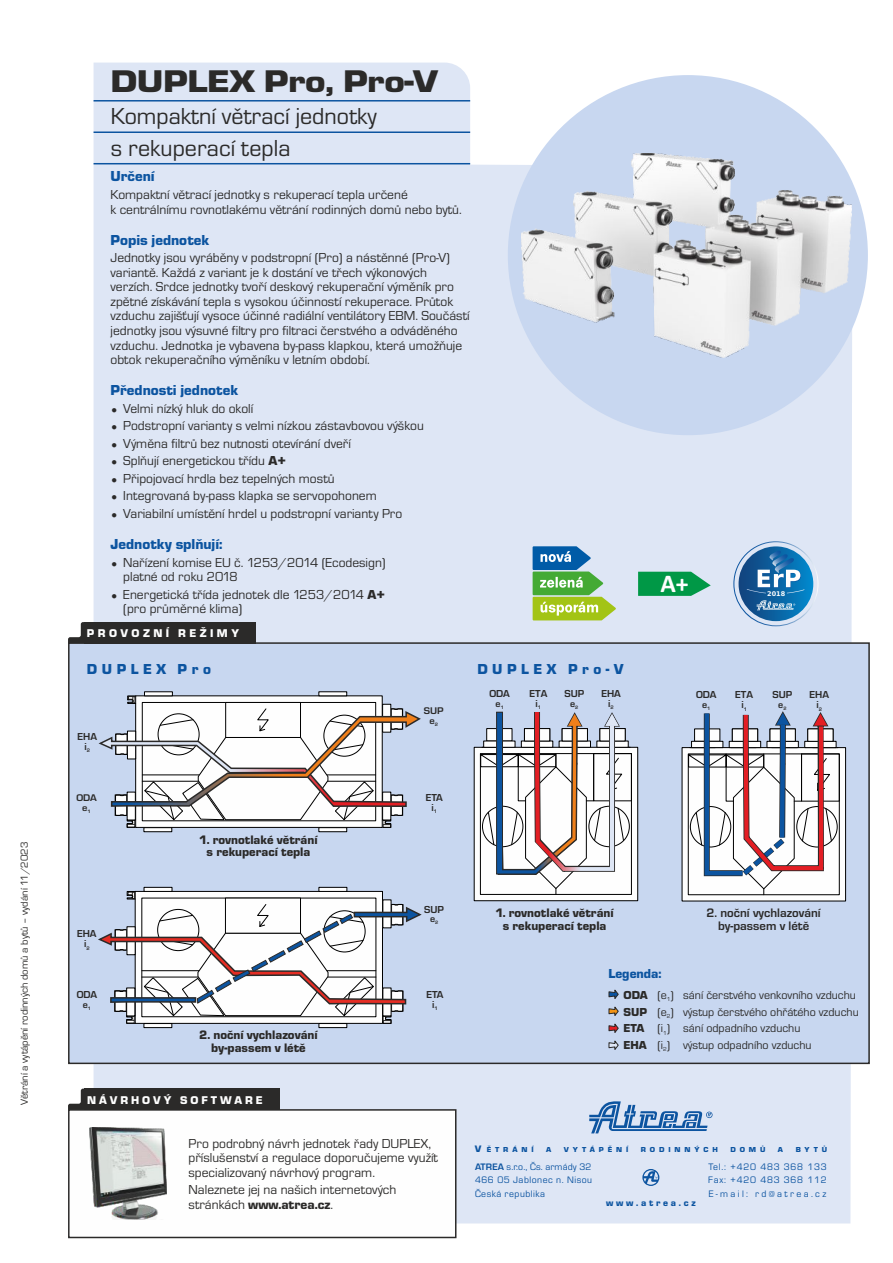
<style>
.page{position:relative;width:893px;height:1263px;background:#fff}
.page>*{position:absolute;margin:0;border:0;box-sizing:border-box;transform-origin:0 0}
.t1{font:32.55px "Eurostile TEE Blac";letter-spacing:-.015em;color:#2b2a29;scale:1.19 1}
.t2{font:700 25.5px "Calibri";color:#fefefe}
.t3{font:24px/31px "Eurostile TEE";color:#2b2a29}
.t4{font:15px "Eurostile TEE Blac";color:#0c54a0}
.t5{font:15px "Eurostile TEE Blac";letter-spacing:.3em;color:#0c54a0}
.t6{font:13.5px/14.5px "Eurostile TEE";color:#2b2a29}
.t7{font:13.5px "Eurostile TEE Blac";color:#2b2a29}
.t8{font:13.5px "Eurostile TEE Blac";color:#0c54a0}
.t9{font:12.75px/12.6px "Eurostile TEE Blac";color:#2b2a29;text-align:center}
.t10{font:700 12.75px/12.5px "Eurostile TEE";color:#2b2a29;text-align:center}
.t11{font:12px/16.5px "Eurostile TEE";color:#2b2a29}
.t12{font:11.7px "Eurostile TEE Blac";letter-spacing:.265em;color:#fefefe}
.t13{font:11.7px "Eurostile TEE Blac";letter-spacing:.3em;color:#fefefe}
.t14{font:700 10.5px/10.2px "Eurostile TEE";color:#2b2a29;text-align:center}
.t15{font:10.5px "Eurostile TEE";color:#2b2a29}
.t16{font:700 10.05px "Eurostile TEE";color:#2b2a29}
.t17{font:700 10.05px/9.8px "Eurostile TEE";color:#2b2a29;text-align:center;scale:1.05 1}
.t18{font:9.75px/13.8px "Eurostile TEE";letter-spacing:.05em;color:#0c54a0;text-align:justify}
.t19{font:9.75px "Eurostile TEE Blac";letter-spacing:.285em;color:#0c54a0}
.t20{font:7.5px "Eurostile TEE Blac";letter-spacing:.5em;color:#0c54a0;scale:1.04 1}
.t21{font:700 6.45px "DejaVu Sans";color:#fefefe}
.s1{font-size:12px}
.s2{font-family:"Eurostile TEE Blac"}
.s3{font-family:"Eurostile TEE"}
.s4{font-size:9.75px}
.s5{font-weight:700}
</style>
<div class="page">
<div style="left:94px;top:63px;width:758px;height:1160px;background:#dee6f5"></div>
<div style="left:508px;top:75px;width:360px;height:360px;background:#c8d7f0;border-radius:50%"></div>
<img style="left:521px;top:154px;width:331px;height:203px">
<hr style="left:94px;top:163px;width:376px;height:1px;background:#0c54a0">
<hr style="left:94px;top:131px;width:376px;height:2px;background:#0c54a0">
<hr style="left:94px;top:100px;width:376px;height:2px;background:#0c54a0">
<svg style="left:589px;top:1101px;width:123px;height:32px;background:#93b2d6"></svg>
<svg style="left:642px;top:1169px;width:17px;height:17px"></svg>
<svg style="left:638px;top:572px;width:73px;height:24px;background:#1fa35e"></svg>
<svg style="left:733px;top:541px;width:85px;height:85px;background:#6d9fc8"></svg>
<svg style="left:68px;top:1108px;width:389px;height:131px"></svg>
<svg style="left:68px;top:1089px;width:16px;height:21px"></svg>
<div style="left:84px;top:1089px;width:196px;height:21px;background:#2b2a29"></div>
<div style="left:68px;top:641px;width:802px;height:424px;background:#c8d7f0"></div>
<svg style="left:68px;top:622px;width:16px;height:21px"></svg>
<div style="left:84px;top:622px;width:172px;height:21px;background:#2b2a29"></div>
<svg style="left:608px;top:988px;width:11px;height:63px"></svg>
<img style="left:90px;top:1127px;width:76px;height:93px">
<img style="left:96px;top:1214px;width:70px;height:6px">
<svg style="left:533px;top:546px;width:83px;height:74px;background:#8cbb89"></svg>
<svg style="left:474px;top:712px;width:164px;height:189px"></svg>
<svg style="left:681px;top:707px;width:165px;height:194px"></svg>
<svg style="left:319px;top:691px;width:28px;height:4px"></svg>
<svg style="left:144px;top:691px;width:29px;height:4px"></svg>
<svg style="left:97px;top:695px;width:325px;height:133px"></svg>
<svg style="left:319px;top:887px;width:28px;height:4px"></svg>
<svg style="left:144px;top:887px;width:28px;height:4px"></svg>
<svg style="left:96px;top:891px;width:327px;height:133px"></svg>
<svg style="left:318px;top:827px;width:29px;height:5px"></svg>
<svg style="left:144px;top:827px;width:28px;height:5px"></svg>
<svg style="left:319px;top:1023px;width:28px;height:5px"></svg>
<svg style="left:144px;top:1023px;width:28px;height:5px"></svg>
<p class="t15" style="left:21px;top:1105px;width:265px;rotate:-90deg">Větrání a vytápění rodinných domů a bytů – vydání 11/2023</p>
<h1 class="t1" style="left:111px;top:71px;width:277px">DUPLEX Pro, Pro-V</h1>
<h3 class="t3" style="left:111px;top:103px;width:268px">Kompaktní větrací jednotky s rekuperací tepla</h3>
<p class="t4" style="left:111px;top:171px;width:46px">Určení</p>
<p class="t6" style="left:111px;top:189px;width:353px">Kompaktní větrací jednotky s rekuperací tepla určené<br>k centrálnímu rovnotlakému větrání rodinných domů nebo bytů.</p>
<p class="t4" style="left:111px;top:234px;width:100px">Popis jednotek</p>
<p class="t6" style="left:111px;top:252px;width:361px">Jednotky jsou vyráběny v podstropní (Pro) a nástěnné (Pro-V) variantě. Každá z variant je k dostání ve třech výkonových verzích. Srdce jednotky tvoří deskový rekuperační výměník pro zpětné získávání tepla s vysokou účinností rekuperace. Průtok vzduchu zajišťují vysoce účinné radiální ventilátory EBM. Součástí jednotky jsou výsuvné filtry pro filtraci čerstvého a odváděného vzduchu. Jednotka je vybavena by-pass klapkou, která umožňuje obtok rekuperačního výměníku v letním období.</p>
<p class="t4" style="left:111px;top:385px;width:129px">Přednosti jednotek</p>
<p class="t6" style="left:111px;top:402px;width:144px"><span class="s1">•</span> Velmi nízký hluk do okolí</p>
<p class="t6" style="left:111px;top:420px;width:315px"><span class="s1">•</span> Podstropní varianty s velmi nízkou zástavbovou výškou</p>
<p class="t6" style="left:111px;top:437px;width:242px"><span class="s1">•</span> Výměna filtrů bez nutnosti otevírání dveří</p>
<p class="t6" style="left:111px;top:455px;width:177px"><span class="s1">•</span> Splňují energetickou třídu <span class="s2">A+</span></p>
<p class="t6" style="left:111px;top:472px;width:226px"><span class="s1">•</span> Připojovací hrdla bez tepelných mostů</p>
<p class="t6" style="left:111px;top:490px;width:268px"><span class="s1">•</span> Integrovaná by-pass klapka se servopohonem</p>
<p class="t6" style="left:111px;top:507px;width:293px"><span class="s1">•</span> Variabilní umístění hrdel u podstropní varianty Pro</p>
<p class="t4" style="left:111px;top:539px;width:113px">Jednotky splňují:</p>
<p class="t6" style="left:123px;top:556px;width:264px;text-indent:-13px"><span class="s1">•</span> Nařízení komise EU č. 1253/2014 (Ecodesign) platné od roku 2018</p>
<p class="t6" style="left:123px;top:588px;width:263px;text-indent:-13px"><span class="s1">•</span> Energetická třída jednotek dle 1253/2014 <span class="s2">A+ </span>(pro průměrné klima)</p>
<p class="t21" style="left:767px;top:591px;width:19px">2018</p>
<h2 class="t2" style="left:660px;top:573px;width:30px">A+</h2>
<p class="t13" style="left:87px;top:629px;width:154px">PROVOZNÍ REŽIMY</p>
<p class="t5" style="left:87px;top:664px;width:125px">DUPLEX Pro</p>
<p class="t5" style="left:477px;top:664px;width:148px">DUPLEX Pro-V</p>
<p class="t14" style="left:78px;top:732px;width:21px">EHA i<sub>2</sub></p>
<p class="t17" style="left:76px;top:794px;width:21px">ODA e<sub>1</sub></p>
<p class="t9" style="left:199px;top:834px;width:120px">1. rovnotlaké větrání s rekuperací tepla</p>
<p class="t17" style="left:424px;top:707px;width:20px">SUP e<sub>2</sub></p>
<p class="t14" style="left:426px;top:793px;width:19px">ETA i<sub>1</sub></p>
<p class="t14" style="left:489px;top:689px;width:22px">ODA</p>
<p class="t16" style="left:496px;top:700px;width:10px">e<sub>1</sub></p>
<p class="t14" style="left:529px;top:689px;width:19px">ETA i<sub>1</sub></p>
<p class="t14" style="left:564px;top:689px;width:21px">SUP</p>
<p class="t16" style="left:570px;top:700px;width:10px">e<sub>2</sub></p>
<p class="t14" style="left:601px;top:689px;width:21px">EHA i<sub>2</sub></p>
<p class="t14" style="left:696px;top:691px;width:22px">ODA</p>
<p class="t16" style="left:702px;top:701px;width:10px">e<sub>1</sub></p>
<p class="t14" style="left:735px;top:691px;width:19px">ETA i<sub>1</sub></p>
<p class="t14" style="left:772px;top:691px;width:21px">SUP</p>
<p class="t16" style="left:778px;top:701px;width:10px">e<sub>2</sub></p>
<p class="t14" style="left:809px;top:691px;width:21px">EHA i<sub>2</sub></p>
<p class="t14" style="left:77px;top:929px;width:21px">EHA i<sub>2</sub></p>
<p class="t14" style="left:77px;top:991px;width:22px">ODA</p>
<p class="t16" style="left:83px;top:1001px;width:10px">e<sub>1</sub></p>
<p class="t9" style="left:199px;top:1030px;width:120px">2. noční vychlazování by-passem v létě</p>
<p class="t14" style="left:424px;top:905px;width:21px">SUP</p>
<p class="t16" style="left:430px;top:916px;width:10px">e<sub>2</sub></p>
<p class="t14" style="left:426px;top:990px;width:19px">ETA i<sub>1</sub></p>
<p class="t12" style="left:87px;top:1096px;width:177px">NÁVRHOVÝ SOFTWARE</p>
<p class="t6" style="left:189px;top:1137px;width:251px">Pro podrobný návrh jednotek řady DUPLEX, příslušenství a regulace doporučujeme využít specializovaný návrhový program.</p>
<p class="t6" style="left:189px;top:1183px;width:209px">Naleznete jej na našich internetových</p>
<p class="t7" style="left:189px;top:1200px;width:146px"><span class="s3">stránkách</span> www.atrea.cz<span class="s3">.</span></p>
<p class="t9" style="left:495px;top:908px;width:120px">1. rovnotlaké větrání s rekuperací tepla</p>
<p class="t10" style="left:707px;top:908px;width:116px">2. noční vychlazování by-passem v létě</p>
<p class="t8" style="left:608px;top:969px;width:55px">Legenda:</p>
<p class="t11" style="left:624px;top:988px;width:237px"><span class="s2">ODA</span> (e<sub>1</sub>) sání čerstvého venkovního vzduchu <span class="s2">SUP</span> (e<sub>2</sub>) výstup čerstvého ohřátého vzduchu <span class="s2">ETA</span> (i<sub>1</sub>) sání odpadního vzduchu<br><span class="s2">EHA</span> (i<sub>2</sub>) výstup odpadního vzduchu</p>
<p class="t20" style="left:475px;top:1147px;width:58px"><span class="s4">V</span> ĚTRÁNÍ</p>
<p class="t20" style="left:546px;top:1147px;width:6px">A</p>
<p class="t20" style="left:564px;top:1147px;width:64px">VYTÁPĚNÍ</p>
<p class="t20" style="left:641px;top:1147px;width:75px">RODINNÝCH</p>
<p class="t20" style="left:730px;top:1147px;width:35px">DOMŮ</p>
<p class="t20" style="left:778px;top:1147px;width:6px">A</p>
<p class="t20" style="left:796px;top:1147px;width:32px">BYTŮ</p>
<p class="t18" style="left:475px;top:1160px;width:119px"><span class="s5">ATREA</span> s.r.o., Čs. armády 32<br>466 05 Jablonec n. Nisou Česká republika</p>
<p class="t19" style="left:606px;top:1200px;width:91px">www.atrea.cz</p>
<p class="t18" style="left:708px;top:1160px;width:120px">Tel.: +420 483 368 133<br>Fax: +420 483 368 112<br>E-mail: rd@atrea.cz</p>
</div>
